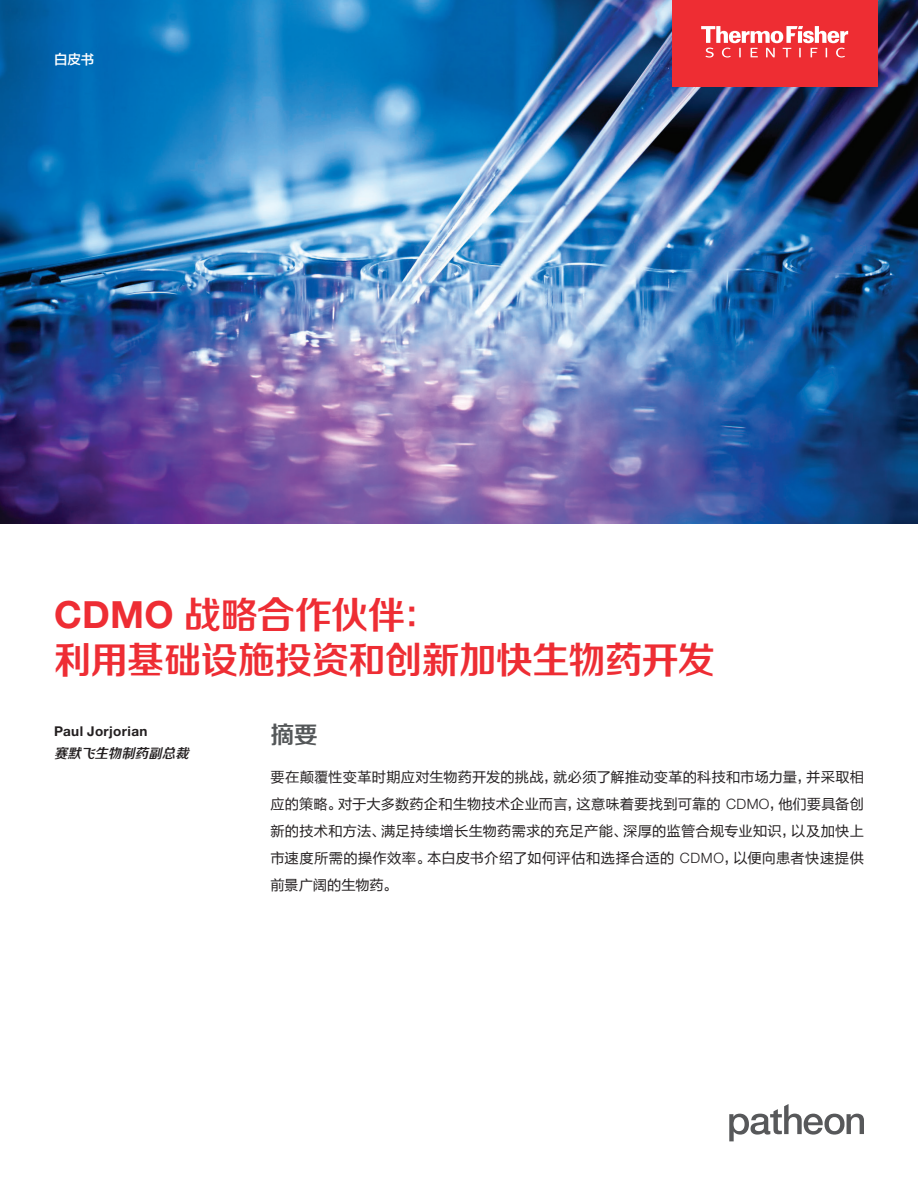
<style>
.page{position:relative;width:918px;height:1188px;background:#fff}
.page>*{position:absolute;margin:0;border:0;box-sizing:border-box;transform-origin:0 0}
.Body_Copy{font:37.5px/45px "FZZZHONGJW GB1 0";letter-spacing:-.02em;color:#ee2d34}
.Subject_Header{font:24px "FZZZHONGJW GB1 0";color:#545759}
.Body_Copy-2{font:14.25px/27px "FZLTHK GBK1 0";letter-spacing:.02em;color:#231f20;text-align:justify}
.Body_Copy-3{font:700 13.5px "Helvetica Neue LT Std";letter-spacing:.03em;color:#231f20}
.Body_Copy-4{font:italic 13.5px "FZZZHONGJW GB1 0";color:#231f20}
.Body_Copy-5{font:13.5px "FZLTZHK GBK1 0";color:#fff}
.s1{font-family:"Helvetica Neue LT Std";font-weight:700}
.s2{font-family:"Helvetica Neue LT Std";font-weight:300}
</style>
<div class="page">
<img style="left:0;top:0;width:918px;height:524px">
<div style="left:672px;top:0;width:205px;height:87px;background:#ee2d33"></div>
<svg style="left:701px;top:26px;width:147px;height:32px"></svg>
<svg style="left:729px;top:1104px;width:135px;height:37px"></svg>
<p class="Body_Copy-5" style="left:54px;top:52px;width:42px">白皮书</p>
<p class="Body_Copy" style="left:54px;top:595px;width:663px"><span class="s1">CDMO</span> 战略合作伙伴：<br>利用基础设施投资和创新加快生物药开发</p>
<p class="Body_Copy-3" style="left:54px;top:722px;width:95px">Paul Jorjorian</p>
<p class="Body_Copy-4" style="left:54px;top:746px;width:140px">赛默飞生物制药副总裁</p>
<p class="Subject_Header" style="left:270px;top:722px;width:49px">摘要</p>
<p class="Body_Copy-2" style="left:270px;top:764px;width:595px">要在颠覆性变革时期应对生物药开发的挑战，就必须了解推动变革的科技和市场力量，并采取相应的策略。对于大多数药企和生物技术企业而言，这意味着要找到可靠的 <span class="s2">CDMO</span>，他们要具备创新的技术和方法、满足持续增长生物药需求的充足产能、深厚的监管合规专业知识，以及加快上市速度所需的操作效率。本白皮书介绍了如何评估和选择合适的 <span class="s2">CDMO</span>，以便向患者快速提供前景广阔的生物药。</p>
</div>
